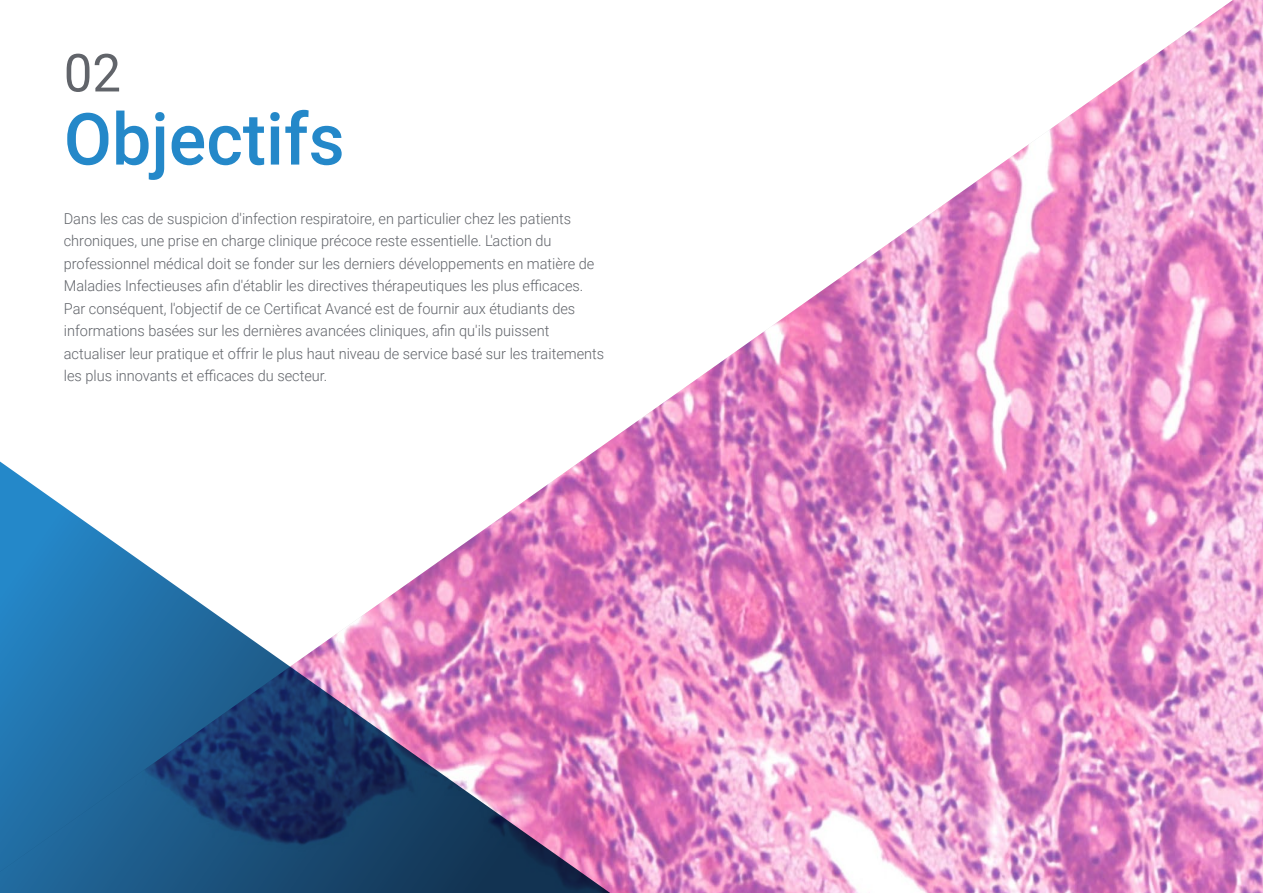
<style>
.page{position:relative;width:1263px;height:893px;background:#fff}
.page>*{position:absolute;margin:0;border:0;box-sizing:border-box;transform-origin:0 0}
.t1{font:500 72px "Roboto";color:#2488c9}
.t2{font:52.5px "Roboto";color:#61646a}
.t3{font:300 15px/22.5px "Roboto";color:#61646a}
</style>
<div class="page">
<img style="left:602px;top:0;width:661px;height:893px">
<svg style="left:0;top:446px;width:640px;height:447px"></svg>
<h2 class="t2" style="left:64px;top:36px;width:59px">02</h2>
<h1 class="t1" style="left:64px;top:89px;width:282px">Objectifs</h1>
<p class="t3" style="left:64px;top:207px;width:542px">Dans les cas de suspicion d'infection respiratoire, en particulier chez les patients chroniques, une prise en charge clinique précoce reste essentielle. L'action du professionnel médical doit se fonder sur les derniers développements en matière de Maladies Infectieuses afin d'établir les directives thérapeutiques les plus efficaces.<br>Par conséquent, l'objectif de ce Certificat Avancé est de fournir aux étudiants des informations basées sur les dernières avancées cliniques, afin qu'ils puissent actualiser leur pratique et offrir le plus haut niveau de service basé sur les traitements les plus innovants et efficaces du secteur.</p>
</div>
